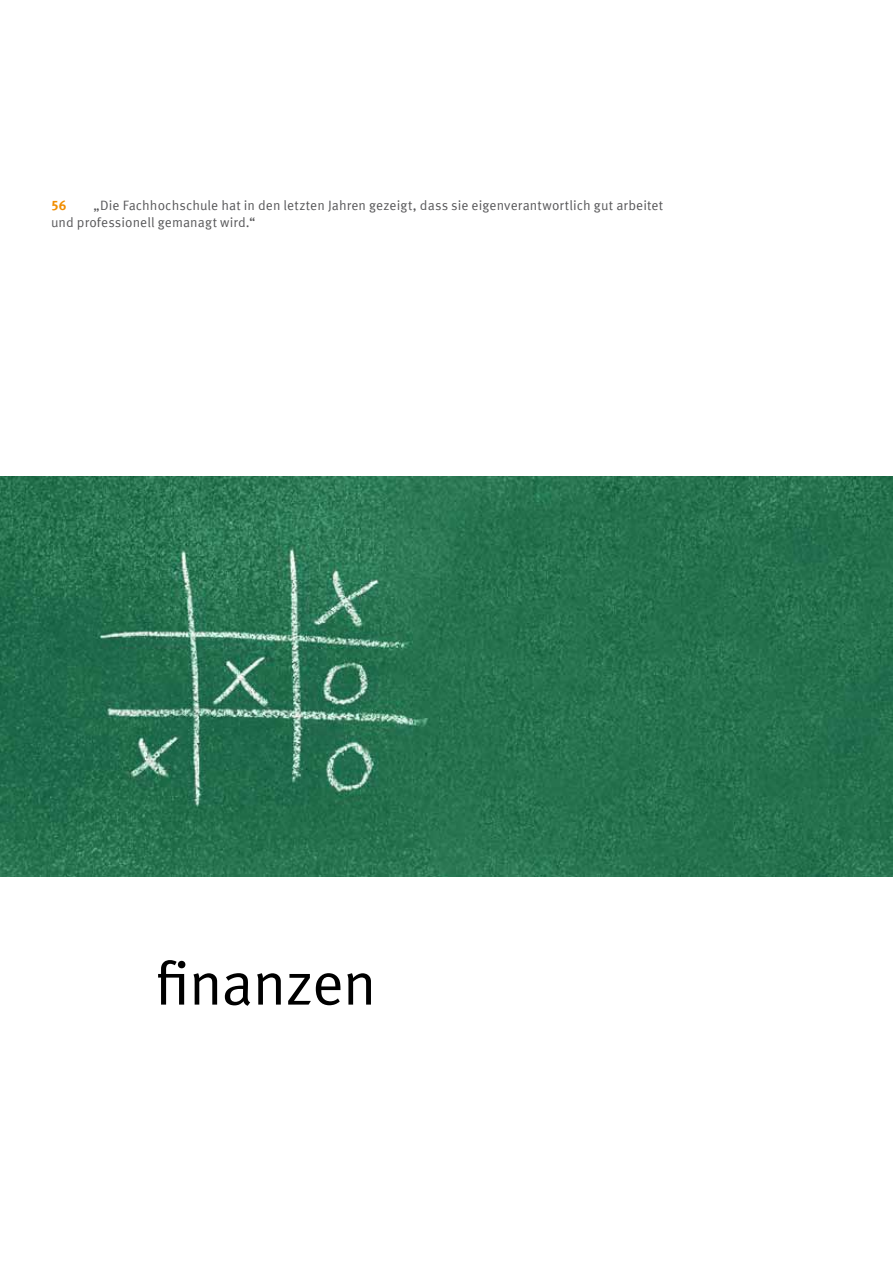
<style>
.page{position:relative;width:893px;height:1263px;background:#fff}
.page>*{position:absolute;margin:0;border:0;box-sizing:border-box;transform-origin:0 0}
.t1{font:61.5px "Meta Offc Pro Norm";letter-spacing:-.02em;color:#000}
.t2{font:13.5px/16.5px "Meta Offc Pro Norm";letter-spacing:.005em;color:#58585a}
.t3{font:700 13.5px "Meta Offc Pro";color:#f18e00}
</style>
<div class="page">
<img style="left:0;top:477px;width:893px;height:399px">
<p class="t2" style="left:51px;top:196px;width:614px;text-indent:43px">„Die Fachhochschule hat in den letzten Jahren gezeigt, dass sie eigenverantwortlich gut arbeitet und professionell gemanagt wird.“</p>
<p class="t3" style="left:51px;top:195px;width:17px">56</p>
<h1 class="t1" style="left:155px;top:937px;width:223px">finanzen</h1>
</div>
